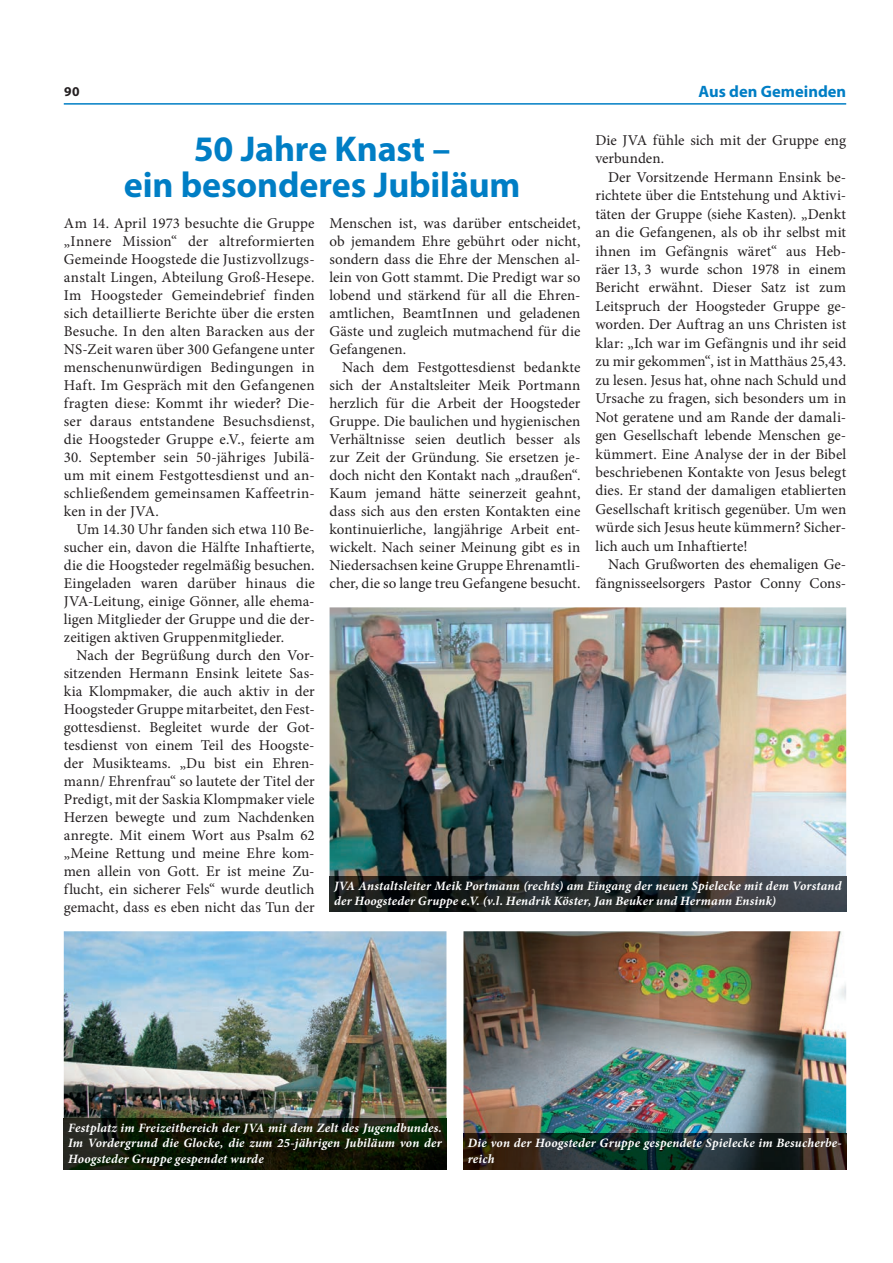
<style>
.page{position:relative;width:893px;height:1263px;background:#fff}
.page>*{position:absolute;margin:0;border:0;box-sizing:border-box;transform-origin:0 0}
.t1{font:700 36px/36px "Myriad Pro";letter-spacing:-.005em;color:#007ec5;text-align:center}
.t2{font:700 16.5px "Myriad Pro";color:#007ec5}
.t3{font:15px/18px "Minion Pro";letter-spacing:.005em;color:#231f20;text-align:justify}
.t4{font:700 13.5px "Myriad Pro";color:#231f20}
.t5{font:italic 700 12.75px/15.3px "Minion Pro";letter-spacing:.015em;color:#fff}
</style>
<div class="page">
<hr style="left:64px;top:103px;width:782px;height:2px;background:#007ec5">
<img style="left:64px;top:931px;width:382px;height:187px">
<img style="left:64px;top:1118px;width:382px;height:51px">
<img style="left:463px;top:931px;width:383px;height:202px">
<img style="left:463px;top:1133px;width:383px;height:36px">
<img style="left:330px;top:607px;width:516px;height:269px">
<img style="left:330px;top:876px;width:516px;height:36px">
<p class="t4" style="left:64px;top:82px;width:17px">90</p>
<p class="t2" style="left:699px;top:81px;width:149px">Aus den Gemeinden</p>
<h1 class="t1" style="left:124px;top:130px;width:398px">50 Jahre Knast –<br>ein besonderes Jubiläum</h1>
<p class="t3" style="left:64px;top:214px;width:252px">Am 14. April 1973 besuchte die Gruppe „Innere Mission“ der altreformierten Gemeinde Hoogstede die Justizvollzugs&shy;anstalt Lingen, Abteilung Groß-Hesepe.<br>Im Hoogsteder Gemeindebrief finden sich detaillierte Berichte über die ersten Besuche. In den alten Baracken aus der NS-Zeit waren über 300 Gefangene unter menschenunwürdigen Bedingungen in Haft. Im Gespräch mit den Gefangenen fragten diese: Kommt ihr wieder? Die&shy;ser daraus entstandene Besuchsdienst, die Hoogsteder Gruppe e.V., feierte am</p>
<p class="t3" style="left:64px;top:448px;width:252px">30. September sein 50-jähriges Jubilä&shy;um mit einem Festgottesdienst und an&shy;schließendem gemeinsamen Kaffeetrin&shy;ken in der JVA.</p>
<p class="t3" style="left:64px;top:520px;width:252px;text-indent:13px">Um 14.30 Uhr fanden sich etwa 110 Be&shy;sucher ein, davon die Hälfte Inhaftierte, die die Hoogsteder regelmäßig besuchen.<br>Eingeladen waren darüber hinaus die JVA-Leitung, einige Gönner, alle ehema&shy;ligen Mitglieder der Gruppe und die der&shy;zeitigen aktiven Gruppenmitglieder.</p>
<p class="t3" style="left:64px;top:646px;width:252px;text-indent:13px">Nach der Begrüßung durch den Vor&shy;sitzenden Hermann Ensink leitete Sas&shy;kia Klompmaker, die auch aktiv in der Hoogsteder Gruppe mitarbeitet, den Fest&shy;gottesdienst. Begleitet wurde der Got&shy;tesdienst von einem Teil des Hoogste&shy;der Musikteams. „Du bist ein Ehren&shy;mann/ Ehrenfrau“ so lautete der Titel der Predigt, mit der Saskia Klompmaker viele Herzen bewegte und zum Nachdenken anregte. Mit einem Wort aus Psalm 62 „Meine Rettung und meine Ehre kom&shy;men allein von Gott. Er ist meine Zu&shy;flucht, ein sicherer Fels“ wurde deutlich gemacht, dass es eben nicht das Tun der</p>
<p class="t3" style="left:595px;top:131px;width:252px;line-height:18.5px">Die JVA fühle sich mit der Gruppe eng verbunden.</p>
<p class="t3" style="left:595px;top:168px;width:252px;line-height:18.5px;text-indent:13px">Der Vorsitzende Hermann Ensink be&shy;richtete über die Entstehung und Aktivi&shy;täten der Gruppe (siehe Kasten). „Denkt an die Gefangenen, als ob ihr selbst mit ihnen im Gefängnis wäret“ aus Heb&shy;räer 13, 3 wurde schon 1978 in einem Bericht erwähnt. Dieser Satz ist zum Leitspruch der Hoogsteder Gruppe ge&shy;worden. Der Auftrag an uns Christen ist klar: „Ich war im Gefängnis und ihr seid zu mir gekommen“, ist in Matthäus 25,43. zu lesen. Jesus hat, ohne nach Schuld und Ursache zu fragen, sich besonders um in Not geratene und am Rande der damali&shy;gen Gesellschaft lebende Menschen ge&shy;kümmert. Eine Analyse der in der Bibel beschriebenen Kontakte von Jesus belegt dies. Er stand der damaligen etablierten Gesellschaft kritisch gegenüber. Um wen würde sich Jesus heute kümmern? Sicher&shy;lich auch um Inhaftierte!</p>
<p class="t3" style="left:595px;top:555px;width:252px;line-height:18.5px;text-align:right">Nach Grußworten des ehemaligen Ge&shy;fängnisseelsorgers Pastor Conny Cons-</p>
<p class="t3" style="left:330px;top:214px;width:252px">Menschen ist, was darüber entscheidet, ob jemandem Ehre gebührt oder nicht, sondern dass die Ehre der Menschen al&shy;lein von Gott stammt. Die Predigt war so lobend und stärkend für all die Ehren&shy;amtlichen, BeamtInnen und geladenen Gäste und zugleich mutmachend für die Gefangenen.</p>
<p class="t3" style="left:330px;top:358px;width:252px;text-indent:13px">Nach dem Festgottesdienst bedankte sich der Anstaltsleiter Meik Portmann herzlich für die Arbeit der Hoogsteder Gruppe. Die baulichen und hygienischen Verhältnisse seien deutlich besser als zur Zeit der Gründung. Sie ersetzen je&shy;doch nicht den Kontakt nach „draußen“.<br>Kaum jemand hätte seinerzeit geahnt, dass sich aus den ersten Kontakten eine kontinuierliche, langjährige Arbeit ent&shy;wickelt. Nach seiner Meinung gibt es in Niedersachsen keine Gruppe Ehrenamtli&shy;cher, die so lange treu Gefangene besucht.</p>
<p class="t5" style="left:334px;top:878px;width:509px">JVA Anstaltsleiter Meik Portmann (rechts) am Eingang der neuen Spielecke mit dem Vorstand der Hoogsteder Gruppe e.V. (v.l. Hendrik Köster, Jan Beuker und Hermann Ensink)</p>
<p class="t5" style="left:68px;top:1120px;width:375px;text-align:justify">Festplatz im Freizeitbereich der JVA mit dem Zelt des Jugendbundes.<br>Im Vordergrund die Glocke, die zum 25-jährigen Jubiläum von der Hoogsteder Gruppe gespendet wurde</p>
<p class="t5" style="left:468px;top:1135px;width:375px">Die von der Hoogsteder Gruppe gespendete Spielecke im Besucherbe&shy;reich</p>
</div>
